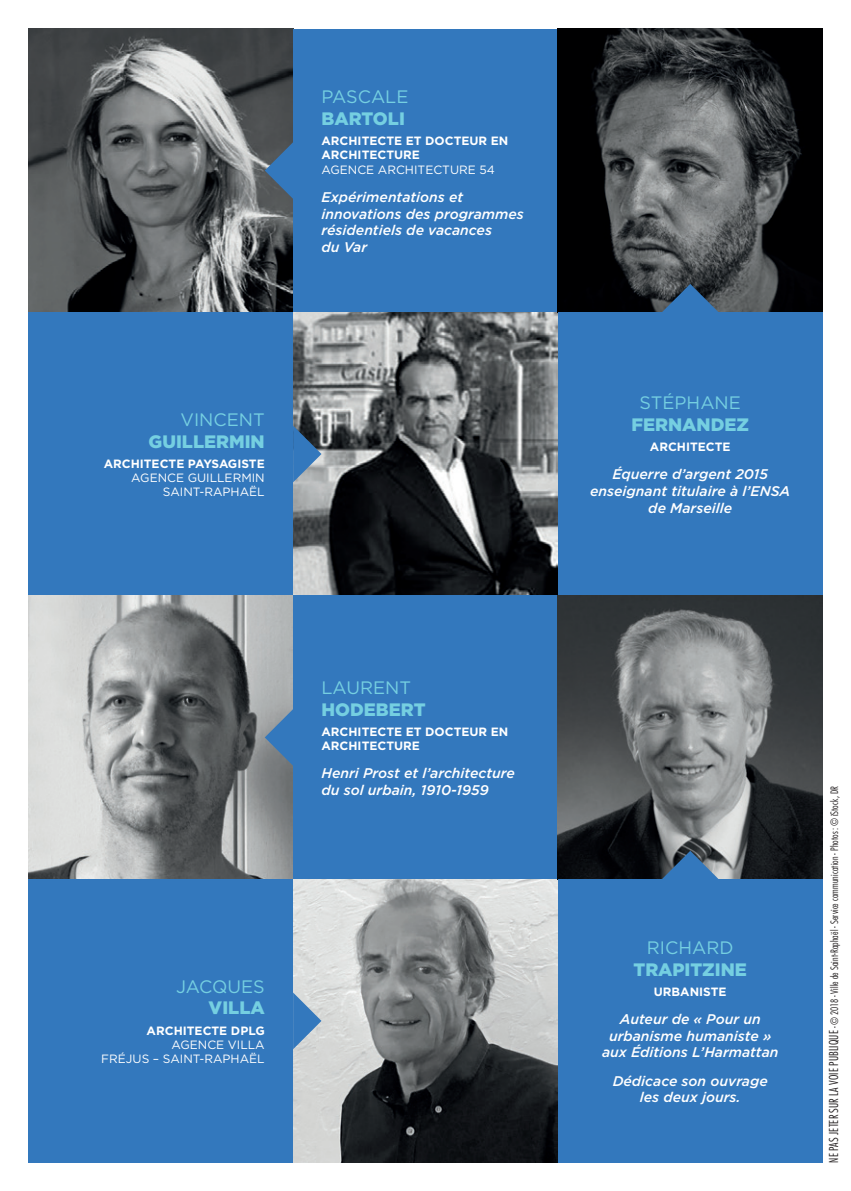
<style>
.page{position:relative;width:851px;height:1191px;background:#fff}
.page>*{position:absolute;margin:0;border:0;box-sizing:border-box;transform-origin:0 0}
.t1{font:900 18px "Gotham";color:#75cfe1}
.t2{font:18px "Gotham";color:#75cfe1}
.t3{font:italic 500 14px/16.8px "Gotham";color:#fff;text-align:center}
.t4{font:700 12px/14.4px "Gotham";color:#fff}
.t5{font:12px/14.4px "Gotham";color:#fff;text-align:right}
.t6{font:300 condensed 10px "Futura Std";letter-spacing:.015em;color:#231f20}
.s1{font-size:12px}
</style>
<div class="page">
<img style="left:28px;top:29px;width:265px;height:283px">
<div style="left:28px;top:312px;width:265px;height:284px;background:#3378bd"></div>
<img style="left:28px;top:596px;width:265px;height:283px">
<div style="left:28px;top:879px;width:265px;height:283px;background:#3378bd"></div>
<div style="left:293px;top:29px;width:264px;height:283px;background:#3378bd"></div>
<img style="left:293px;top:313px;width:264px;height:283px">
<img style="left:293px;top:312px;width:264px;height:1px">
<div style="left:293px;top:596px;width:264px;height:283px;background:#3378bd"></div>
<img style="left:293px;top:879px;width:264px;height:283px">
<img style="left:557px;top:29px;width:265px;height:283px">
<div style="left:557px;top:312px;width:265px;height:284px;background:#3378bd"></div>
<img style="left:557px;top:596px;width:265px;height:283px">
<div style="left:557px;top:879px;width:265px;height:283px;background:#3378bd"></div>
<svg style="left:293px;top:425px;width:28px;height:57px"></svg>
<svg style="left:293px;top:992px;width:28px;height:57px"></svg>
<svg style="left:265px;top:709px;width:28px;height:57px"></svg>
<svg style="left:265px;top:142px;width:28px;height:57px"></svg>
<svg style="left:661px;top:851px;width:57px;height:28px"></svg>
<svg style="left:661px;top:284px;width:57px;height:28px"></svg>
<p class="t2" style="left:321px;top:85px;width:88px">PASCALE</p>
<p class="t1" style="left:321px;top:106px;width:85px">BARTOLI</p>
<p class="t4" style="left:321px;top:133px;width:188px">ARCHITECTE ET DOCTEUR EN<br>ARCHITECTURE</p>
<p class="t5" style="left:321px;top:162px;width:175px">AGENCE ARCHITECTURE 54</p>
<p class="t3" style="left:321px;top:188px;width:204px;text-align:left">Expérimentations et innovations des programmes résidentiels de vacances<br>du Var</p>
<p class="t2" style="left:180px;top:408px;width:86px">VINCENT</p>
<p class="t1" style="left:148px;top:429px;width:118px">GUILLERMIN</p>
<p class="t4" style="left:104px;top:456px;width:162px">ARCHITECTE PAYSAGISTE</p>
<p class="t5" style="left:131px;top:470px;width:135px">AGENCE GUILLERMIN<br>SAINT-RAPHAËL</p>
<p class="t2" style="left:639px;top:391px;width:103px">STÉPHANE</p>
<p class="t1" style="left:631px;top:412px;width:119px">FERNANDEZ</p>
<p class="t4" style="left:649px;top:439px;width:82px">ARCHITECTE</p>
<p class="t3" style="left:590px;top:466px;width:201px">Équerre d’argent 2015 enseignant titulaire à l’ENSA de Marseille</p>
<p class="t2" style="left:321px;top:676px;width:91px">LAURENT</p>
<p class="t1" style="left:321px;top:697px;width:106px">HODEBERT</p>
<p class="t4" style="left:321px;top:724px;width:188px">ARCHITECTE ET DOCTEUR EN<br>ARCHITECTURE</p>
<p class="t3" style="left:321px;top:765px;width:195px;text-align:left">Henri Prost et l’architecture du sol urbain, 1910-1959</p>
<p class="t2" style="left:176px;top:975px;width:90px">JACQUES</p>
<p class="t1" style="left:209px;top:995px;width:58px">VILLA</p>
<p class="t4" style="left:147px;top:1023px;width:120px">ARCHITECTE DPLG</p>
<p class="t5" style="left:101px;top:1037px;width:165px">AGENCE VILLA<br>FRÉJUS – SAINT-RAPHAËL</p>
<p class="t2" style="left:647px;top:936px;width:88px">RICHARD</p>
<p class="t1" style="left:633px;top:956px;width:115px">TRAPITZINE</p>
<p class="t4" style="left:653px;top:984px;width:74px">URBANISTE</p>
<p class="t3" style="left:602px;top:1010px;width:178px">Auteur de « Pour un urbanisme humaniste » aux Éditions L’Harmattan</p>
<p class="t3" style="left:612px;top:1072px;width:157px">Dédicace son ouvrage les deux jours.</p>
<p class="t6" style="left:828px;top:1162px;width:378px;rotate:-90deg"><span class="s1">NE PAS JETER SUR LA VOIE PUBLIQUE</span> - © 2018 - Ville de Saint-Raphaël - Service communication - Photos : © iStock, DR</p>
</div>
